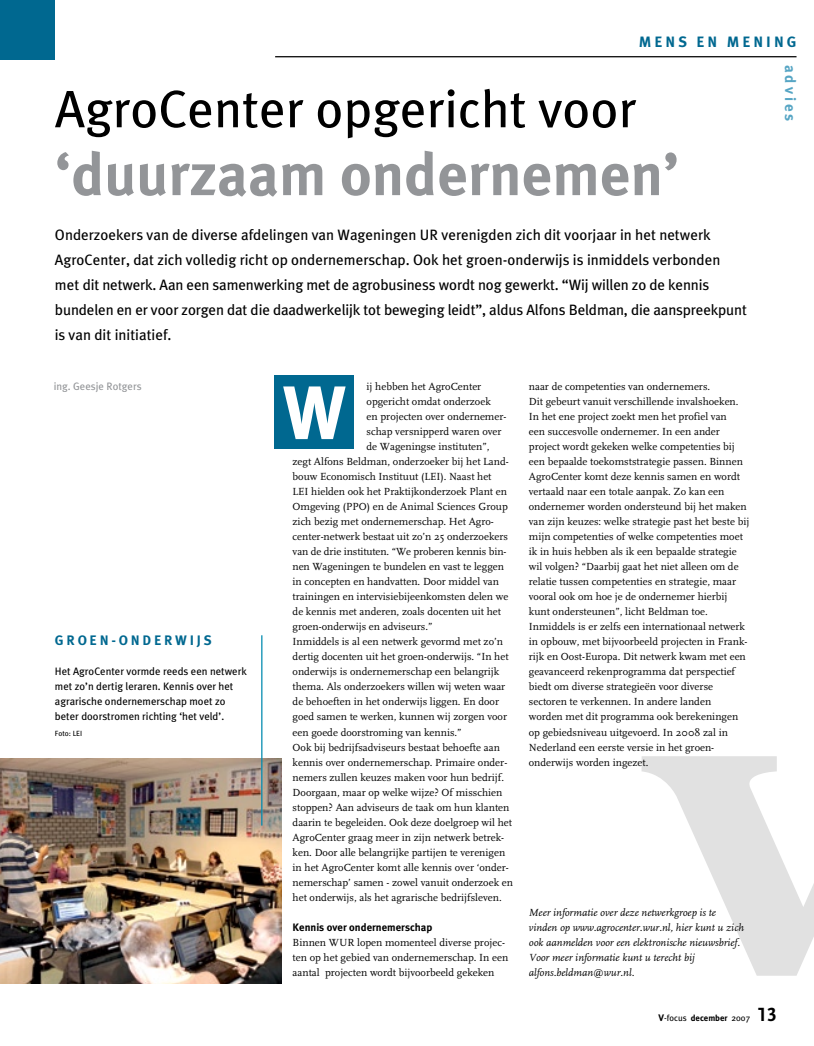
<style>
.page{position:relative;width:814px;height:1046px;background:#fff}
.page>*{position:absolute;margin:0;border:0;box-sizing:border-box;transform-origin:0 0}
.t1{font:700 75px "Meta Plus";color:#fff}
.t2{font:700 60px "Meta Plus";color:#939598}
.t3{font:52.5px "Meta Plus";color:#000}
.t4{font:700 20px "Scala Sans LF";color:#000}
.t5{font:15px/25px "Meta Plus";color:#000}
.t6{font:700 15px "Meta Plus";letter-spacing:.2em;color:#006890}
.t7{font:700 15px "Meta Plus";letter-spacing:.2em;color:#56a5c4}
.t8{font:700 13.75px "Meta Plus";letter-spacing:.2em;color:#006890}
.t9{font:10.75px/15px "Scala";color:#000}
.t10{font:italic 10.75px/15px "Scala";color:#000}
.t11{font:10.75px/15px "Meta Plus";color:#000}
.t12{font:700 10.75px "Meta Plus";color:#000}
.t13{font:10.75px "Meta Plus";color:#939598}
.t14{font:8.75px "Meta Plus";color:#000}
.t15{font:7.5px "Meta Plus";color:#000}
.s1{font-weight:700;font-size:9.5px}
.s2{font-weight:700}
</style>
<div class="page">
<hr style="left:275px;top:56px;width:521px;height:1px;background:#000">
<div style="left:0;top:0;width:55px;height:60px;background:#006890"></div>
<svg style="left:641px;top:756px;width:172px;height:219px"></svg>
<div style="left:275px;top:375px;width:79px;height:74px;background:#006890"></div>
<img style="left:0;top:758px;width:282px;height:224px">
<hr style="left:261px;top:635px;width:1px;height:190px;background:#008aaf">
<h3 class="t6" style="left:638px;top:33px;width:159px">MENS EN MENING</h3>
<h3 class="t7" style="left:798px;top:65px;width:58px;rotate:90deg">advies</h3>
<h3 class="t3" style="left:55px;top:79px;width:582px">AgroCenter opgericht voor</h3>
<h2 class="t2" style="left:55px;top:139px;width:625px">‘duurzaam ondernemen’</h2>
<p class="t5" style="left:55px;top:222px;width:693px">Onderzoekers van de diverse afdelingen van Wageningen UR verenigden zich dit voorjaar in het netwerk AgroCenter, dat zich volledig richt op ondernemerschap. Ook het groen-onderwijs is inmiddels verbonden met dit netwerk. Aan een samenwerking met de agrobusiness wordt nog gewerkt. “Wij willen zo de kennis bundelen en er voor zorgen dat die daadwerkelijk tot beweging leidt”, aldus Alfons Beldman, die aanspreekpunt is van dit initiatief.</p>
<p class="t13" style="left:54px;top:380px;width:89px">ing. Geesje Rotgers</p>
<p class="t9" style="left:366px;top:379px;width:116px">ij hebben het AgroCenter</p>
<p class="t9" style="left:366px;top:394px;width:126px">opgericht omdat onderzoek</p>
<p class="t9" style="left:366px;top:409px;width:141px">en projecten over ondernemer-</p>
<p class="t9" style="left:366px;top:424px;width:136px">schap versnipperd waren over</p>
<p class="t9" style="left:366px;top:439px;width:124px">de Wageningse instituten”,</p>
<p class="t9" style="left:292px;top:454px;width:218px">zegt Alfons Beldman, onderzoeker bij het Land-</p>
<p class="t9" style="left:292px;top:469px;width:200px">bouw Economisch Instituut (LEI). Naast het</p>
<p class="t9" style="left:292px;top:484px;width:216px">LEI hielden ook het Praktijkonderzoek Plant en</p>
<p class="t9" style="left:292px;top:499px;width:217px">Omgeving (PPO) en de Animal Sciences Group</p>
<p class="t9" style="left:292px;top:514px;width:203px">zich bezig met ondernemerschap. Het Agro-</p>
<p class="t9" style="left:292px;top:529px;width:217px">center-netwerk bestaat uit zo’n 25 onderzoekers</p>
<p class="t9" style="left:292px;top:544px;width:215px">van de drie instituten. “We proberen kennis bin-</p>
<p class="t9" style="left:292px;top:559px;width:213px">nen Wageningen te bundelen en vast te leggen</p>
<p class="t9" style="left:292px;top:574px;width:208px">in concepten en handvatten. Door middel van</p>
<p class="t9" style="left:292px;top:589px;width:217px">trainingen en intervisiebijeenkomsten delen we</p>
<p class="t9" style="left:292px;top:604px;width:210px">de kennis met anderen, zoals docenten uit het</p>
<p class="t9" style="left:292px;top:619px;width:141px">groen-onderwijs en adviseurs.”</p>
<p class="t9" style="left:292px;top:634px;width:212px">Inmiddels is al een netwerk gevormd met zo’n</p>
<p class="t9" style="left:292px;top:649px;width:217px">dertig docenten uit het groen-onderwijs. “In het</p>
<p class="t9" style="left:292px;top:664px;width:208px">onderwijs is ondernemerschap een belangrijk</p>
<p class="t9" style="left:292px;top:679px;width:214px">thema. Als onderzoekers willen wij weten waar</p>
<p class="t9" style="left:292px;top:694px;width:208px">de behoeften in het onderwijs liggen. En door</p>
<p class="t9" style="left:292px;top:709px;width:216px">goed samen te werken, kunnen wij zorgen voor</p>
<p class="t9" style="left:292px;top:724px;width:170px">een goede doorstroming van kennis.”</p>
<p class="t9" style="left:292px;top:739px;width:209px">Ook bij bedrijfsadviseurs bestaat behoefte aan</p>
<p class="t9" style="left:292px;top:754px;width:216px">kennis over ondernemerschap. Primaire onder-</p>
<p class="t9" style="left:292px;top:769px;width:213px">nemers zullen keuzes maken voor hun bedrijf.</p>
<p class="t9" style="left:292px;top:784px;width:211px">Doorgaan, maar op welke wijze? Of misschien</p>
<p class="t9" style="left:292px;top:799px;width:218px">stoppen? Aan adviseurs de taak om hun klanten</p>
<p class="t9" style="left:292px;top:814px;width:221px">daarin te begeleiden. Ook deze doelgroep wil het</p>
<p class="t9" style="left:292px;top:829px;width:213px">AgroCenter graag meer in zijn netwerk betrek-</p>
<p class="t9" style="left:292px;top:844px;width:214px">ken. Door alle belangrijke partijen te verenigen</p>
<p class="t9" style="left:292px;top:859px;width:218px">in het AgroCenter komt alle kennis over ‘onder-</p>
<p class="t9" style="left:292px;top:874px;width:222px">nemerschap’ samen - zowel vanuit onderzoek en</p>
<p class="t9" style="left:292px;top:889px;width:210px">het onderwijs, als het agrarische bedrijfsleven.</p>
<p class="t12" style="left:292px;top:920px;width:141px">Kennis over ondernemerschap</p>
<p class="t9" style="left:292px;top:934px;width:217px">Binnen WUR lopen momenteel diverse projec&shy;ten op het gebied van ondernemerschap. In een aantal projecten wordt bijvoorbeeld gekeken</p>
<h1 class="t1" style="left:282px;top:369px;width:66px">W</h1>
<p class="t8" style="left:55px;top:632px;width:158px">GROEN-ONDERWIJS</p>
<p class="t11" style="left:55px;top:664px;width:193px">Het AgroCenter vormde reeds een netwerk met zo’n dertig leraren. Kennis over het agrarische ondernemerschap moet zo beter doorstromen richting ‘het veld’.</p>
<p class="t15" style="left:55px;top:728px;width:29px">Foto: LEI</p>
<p class="t9" style="left:528px;top:379px;width:222px">naar de competenties van ondernemers.<br>Dit gebeurt vanuit verschillende invalshoeken.<br>In het ene project zoekt men het profiel van<br>een succesvolle ondernemer. In een ander project wordt gekeken welke competenties bij een bepaalde toekomststrategie passen. Binnen AgroCenter komt deze kennis samen en wordt vertaald naar een totale aanpak. Zo kan een ondernemer worden ondersteund bij het maken van zijn keuzes: welke strategie past het beste bij mijn competenties of welke competenties moet ik in huis hebben als ik een bepaalde strategie wil volgen? “Daarbij gaat het niet alleen om de relatie tussen competenties en strategie, maar vooral ook om hoe je de ondernemer hierbij kunt ondersteunen”, licht Beldman toe.<br>Inmiddels is er zelfs een internationaal netwerk in opbouw, met bijvoorbeeld projecten in Frank&shy;rijk en Oost-Europa. Dit netwerk kwam met een geavanceerd rekenprogramma dat perspectief biedt om diverse strategieën voor diverse sectoren te verkennen. In andere landen<br>worden met dit programma ook berekeningen op gebiedsniveau uitgevoerd. In 2008 zal in Nederland een eerste versie in het groen&shy;onderwijs worden ingezet.</p>
<p class="t10" style="left:528px;top:904px;width:216px">Meer informatie over deze netwerkgroep is te vinden op www.agrocenter.wur.nl, hier kunt u zich ook aanmelden voor een elektronische nieuwsbrief.<br>Voor meer informatie kunt u terecht bij alfons.beldman@wur.nl.</p>
<p class="t14" style="left:658px;top:1012px;width:93px"><span class="s1">V</span>-focus <span class="s2">december</span> 2007</p>
<h3 class="t4" style="left:756px;top:1003px;width:21px">13</h3>
</div>
